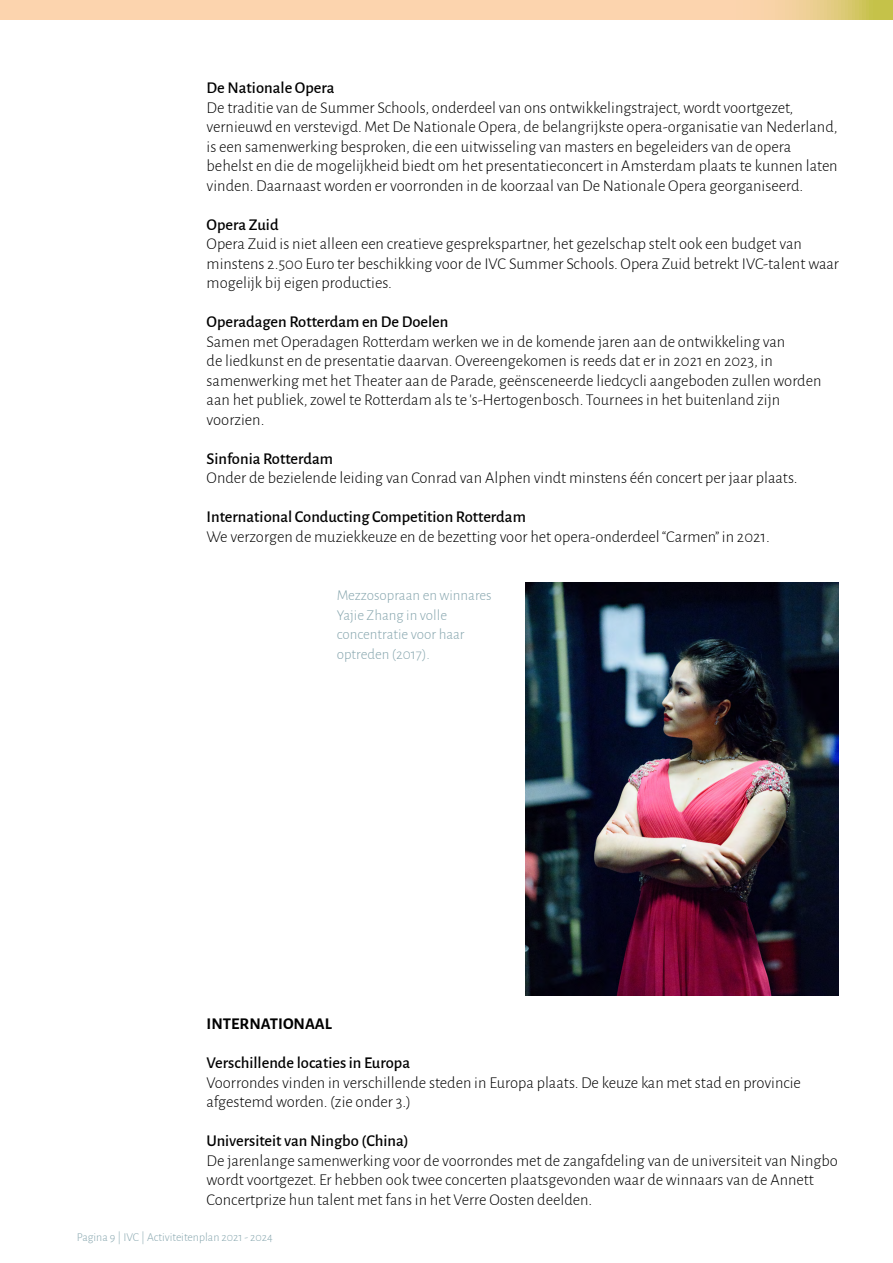
<style>
.page{position:relative;width:893px;height:1263px;background:#fff}
.page>*{position:absolute;margin:0;border:0;box-sizing:border-box;transform-origin:0 0}
.t1{font:300 16.5px/19.5px "Alegreya Sans";color:#000}
.t2{font:500 16.5px "Alegreya Sans";color:#000}
.t3{font:700 16.5px "Alegreya Sans";color:#000}
.t4{font:300 15px/19.5px "Alegreya Sans";color:#88a7af}
.t5{font:300 12px "Alegreya Sans";color:#88a7af}
</style>
<div class="page">
<svg style="left:2px;top:0;width:891px;height:20px;background:#f8d2a6"></svg>
<img style="left:526px;top:583px;width:313px;height:413px">
<p class="t2" style="left:207px;top:76px;width:129px">De Nationale Opera</p>
<p class="t1" style="left:207px;top:97px;width:633px">De traditie van de Summer Schools, onderdeel van ons ontwikkelingstraject, wordt voortgezet, vernieuwd en verstevigd. Met De Nationale Opera, de belangrijkste opera-organisatie van Nederland, is een samenwerking besproken, die een uitwisseling van masters en begeleiders van de opera behelst en die de mogelijkheid biedt om het presentatieconcert in Amsterdam plaats te kunnen laten vinden. Daarnaast worden er voorronden in de koorzaal van De Nationale Opera georganiseerd.</p>
<p class="t2" style="left:207px;top:213px;width:73px">Opera Zuid</p>
<p class="t1" style="left:207px;top:233px;width:634px">Opera Zuid is niet alleen een creatieve gesprekspartner, het gezelschap stelt ook een budget van minstens 2.500 Euro ter beschikking voor de IVC Summer Schools. Opera Zuid betrekt IVC-talent waar mogelijk bij eigen producties.</p>
<p class="t2" style="left:207px;top:310px;width:243px">Operadagen Rotterdam en De Doelen</p>
<p class="t1" style="left:207px;top:331px;width:616px">Samen met Operadagen Rotterdam werken we in de komende jaren aan de ontwikkeling van<br>de liedkunst en de presentatie daarvan. Overeengekomen is reeds dat er in 2021 en 2023, in samenwerking met het Theater aan de Parade, geënsceneerde liedcycli aangeboden zullen worden aan het publiek, zowel te Rotterdam als te ’s-Hertogenbosch. Tournees in het buitenland zijn voorzien.</p>
<p class="t2" style="left:207px;top:447px;width:128px">Sinfonia Rotterdam</p>
<p class="t1" style="left:207px;top:468px;width:592px">Onder de bezielende leiding van Conrad van Alphen vindt minstens één concert per jaar plaats.</p>
<p class="t2" style="left:207px;top:505px;width:321px">International Conducting Competition Rotterdam</p>
<p class="t1" style="left:207px;top:526px;width:565px">We verzorgen de muziekkeuze en de bezetting voor het opera-onderdeel “Carmen” in 2021.</p>
<p class="t4" style="left:337px;top:585px;width:156px">Mezzosopraan en winnares<br>Yajie Zhang in volle concentratie voor haar optreden (2017).</p>
<p class="t3" style="left:207px;top:1012px;width:127px">INTERNATIONAAL</p>
<p class="t2" style="left:207px;top:1051px;width:205px">Verschillende locaties in Europa</p>
<p class="t1" style="left:207px;top:1072px;width:596px">Voorrondes vinden in verschillende steden in Europa plaats. De keuze kan met stad en provincie afgestemd worden. (zie onder 3.)</p>
<p class="t2" style="left:207px;top:1129px;width:204px">Universiteit van Ningbo (China)</p>
<p class="t1" style="left:207px;top:1150px;width:633px">De jarenlange samenwerking voor de voorrondes met de zangafdeling van de universiteit van Ningbo wordt voortgezet. Er hebben ook twee concerten plaatsgevonden waar de winnaars van de Annett<br>Concertprize hun talent met fans in het Verre Oosten deelden.</p>
<p class="t5" style="left:77px;top:1229px;width:198px">Pagina 9 | IVC | Activiteitenplan 2021 - 2024</p>
</div>
